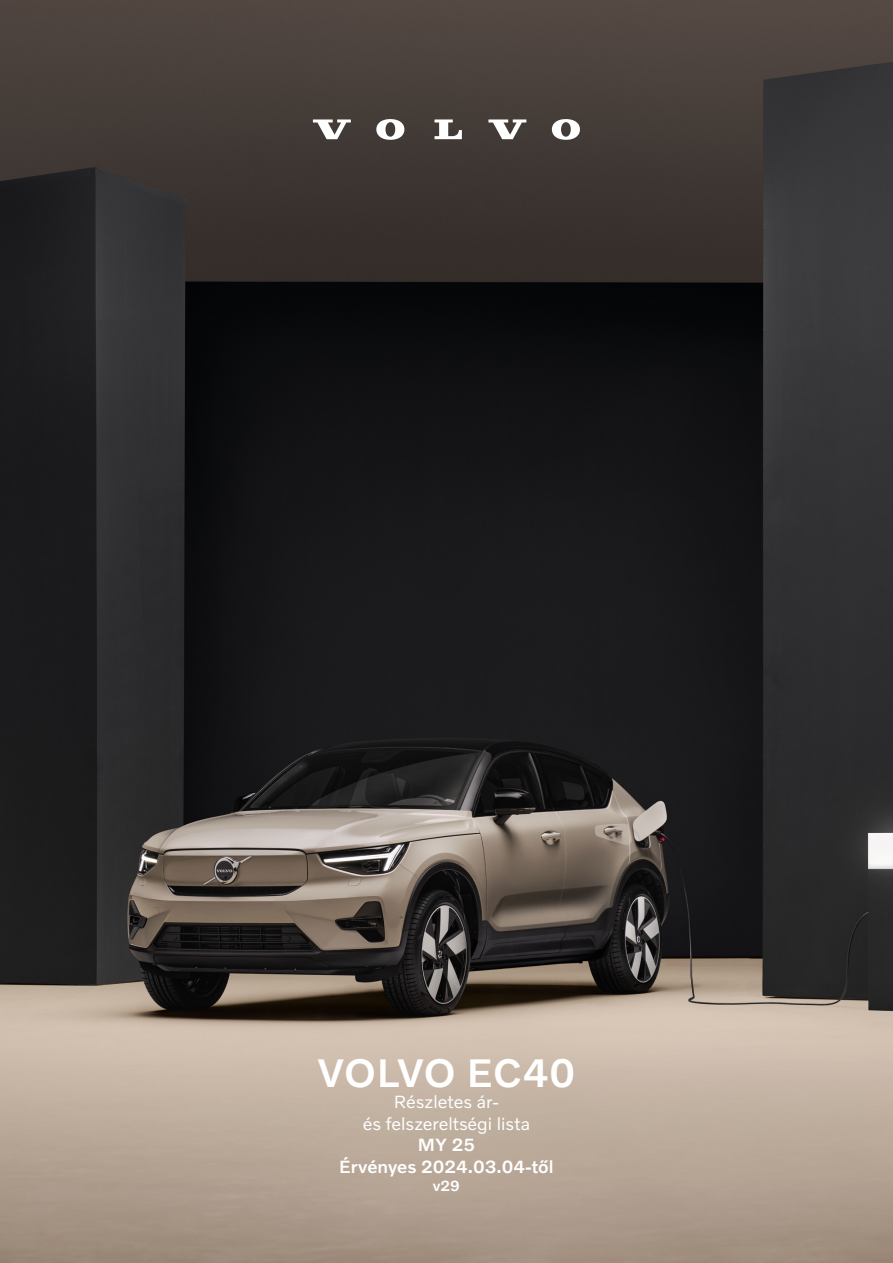
<style>
.page{position:relative;width:893px;height:1263px;background:#fff}
.page>*{position:absolute;margin:0;border:0;box-sizing:border-box;transform-origin:0 0}
.t1{font:500 40.5px "Volvo Novum";letter-spacing:.005em;color:#fff}
.t2{font:18px "Volvo Novum";color:#fff}
.t3{font:500 18px/21.6px "Volvo Novum";color:#fff;text-align:center}
.t4{font:500 15px "Volvo Novum";color:#fff}
</style>
<div class="page">
<img style="left:0;top:0;width:893px;height:1263px">
<svg style="left:313px;top:119px;width:38px;height:20px"></svg>
<svg style="left:435px;top:119px;width:27px;height:20px"></svg>
<svg style="left:376px;top:119px;width:28px;height:21px"></svg>
<svg style="left:488px;top:119px;width:38px;height:20px"></svg>
<svg style="left:552px;top:119px;width:28px;height:21px"></svg>
<p class="t1" style="left:318px;top:1047px;width:259px">VOLVO EC40</p>
<p class="t2" style="left:394px;top:1090px;width:106px">Részletes ár-</p>
<p class="t2" style="left:363px;top:1112px;width:169px">és felszereltségi lista</p>
<p class="t3" style="left:339px;top:1133px;width:216px">MY 25<br>Érvényes 2024.03.04-től</p>
<p class="t4" style="left:433px;top:1176px;width:29px">v29</p>
</div>
